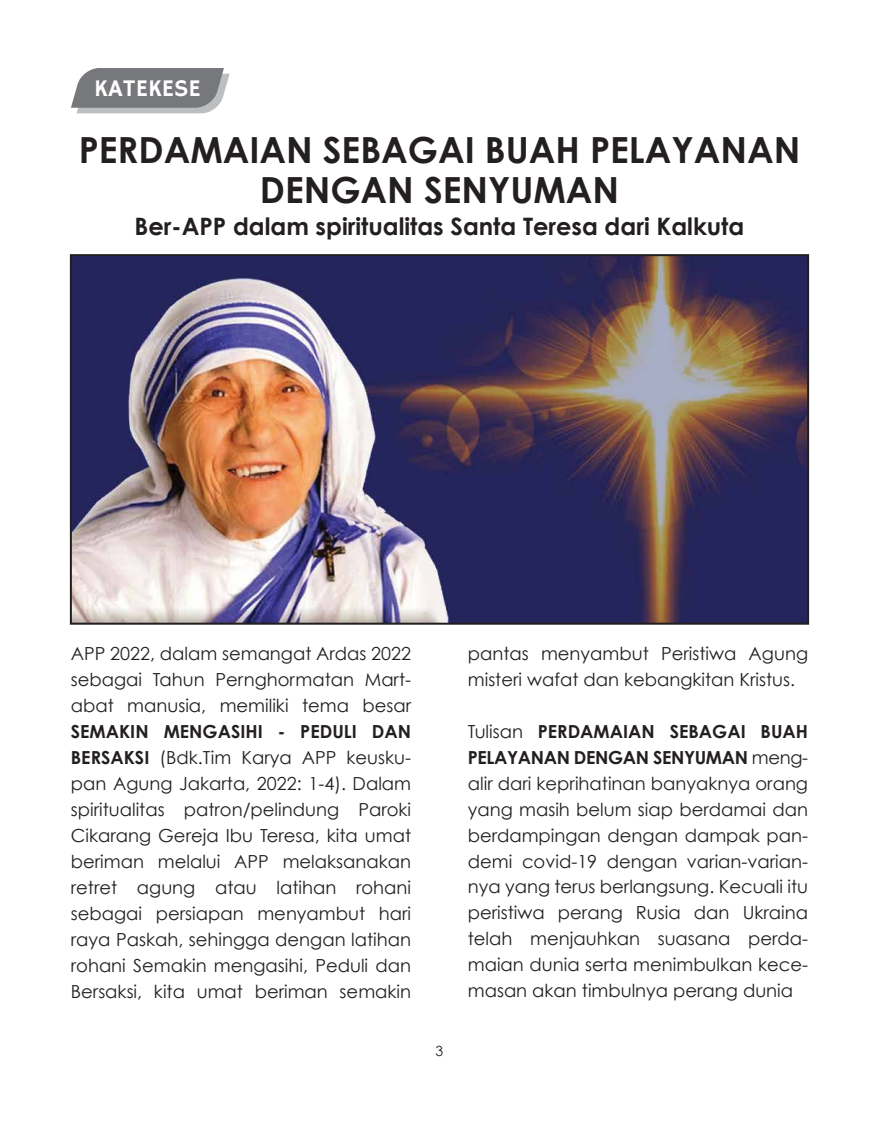
<style>
.page{position:relative;width:879px;height:1134px;background:#fff}
.page>*{position:absolute;margin:0;border:0;box-sizing:border-box;transform-origin:0 0}
.t1{font:700 36px/40px "Century Gothic";color:#231f20;text-align:center}
.t2{font:700 24px "Century Gothic";color:#231f20}
.t3{font:24px "Hammersmith One";color:#fff}
.t4{font:18px/26px "Century Gothic";color:#231f20;text-align:justify}
.t5{font:14px "Century Gothic";color:#231f20}
.s1{font-weight:700}
</style>
<div class="page">
<svg style="left:71px;top:68px;width:159px;height:45px;background:#8c8d90"></svg>
<img style="left:73px;top:257px;width:733px;height:365px">
<div style="left:70px;top:254px;width:739px;height:371px;border:2px solid #231f20"></div>
<h2 class="t3" style="left:94px;top:76px;width:108px">KATEKESE</h2>
<h1 class="t1" style="left:79px;top:129px;width:723px">PERDAMAIAN SEBAGAI BUAH PELAYANAN<br>DENGAN SENYUMAN</h1>
<h2 class="t2" style="left:135px;top:211px;width:611px">Ber-APP dalam spiritualitas Santa Teresa dari Kalkuta</h2>
<p class="t4" style="left:71px;top:640px;width:342px">APP 2022, dalam semangat Ardas 2022 sebagai Tahun Pernghormatan Mart&shy;abat manusia, memiliki tema besar</p>
<p class="t4" style="left:71px;top:718px;width:342px"><span class="s1">SEMAKIN MENGASIHI - PEDULI DAN BERSAKSI</span> (Bdk.Tim Karya APP keusku&shy;pan Agung Jakarta, 2022: 1-4). Dalam spiritualitas patron/pelindung Paroki Cikarang Gereja Ibu Teresa, kita umat beriman melalui APP melaksanakan retret agung atau latihan rohani sebagai persiapan menyambut hari raya Paskah, sehingga dengan latihan rohani Semakin mengasihi, Peduli dan Bersaksi, kita umat beriman semakin</p>
<p class="t5" style="left:435px;top:1042px;width:9px">3</p>
<p class="t4" style="left:468px;top:640px;width:342px">pantas menyambut Peristiwa Agung misteri wafat dan kebangkitan Kristus.</p>
<p class="t4" style="left:468px;top:718px;width:342px">Tulisan <span class="s1">PERDAMAIAN SEBAGAI BUAH PELAYANAN DENGAN SENYUMAN</span> meng&shy;alir dari keprihatinan banyaknya orang yang masih belum siap berdamai dan berdampingan dengan dampak pan&shy;demi covid-19 dengan varian-varian&shy;nya yang terus berlangsung. Kecuali itu peristiwa perang Rusia dan Ukraina telah menjauhkan suasana perda&shy;maian dunia serta menimbulkan kece&shy;masan akan timbulnya perang dunia</p>
</div>
